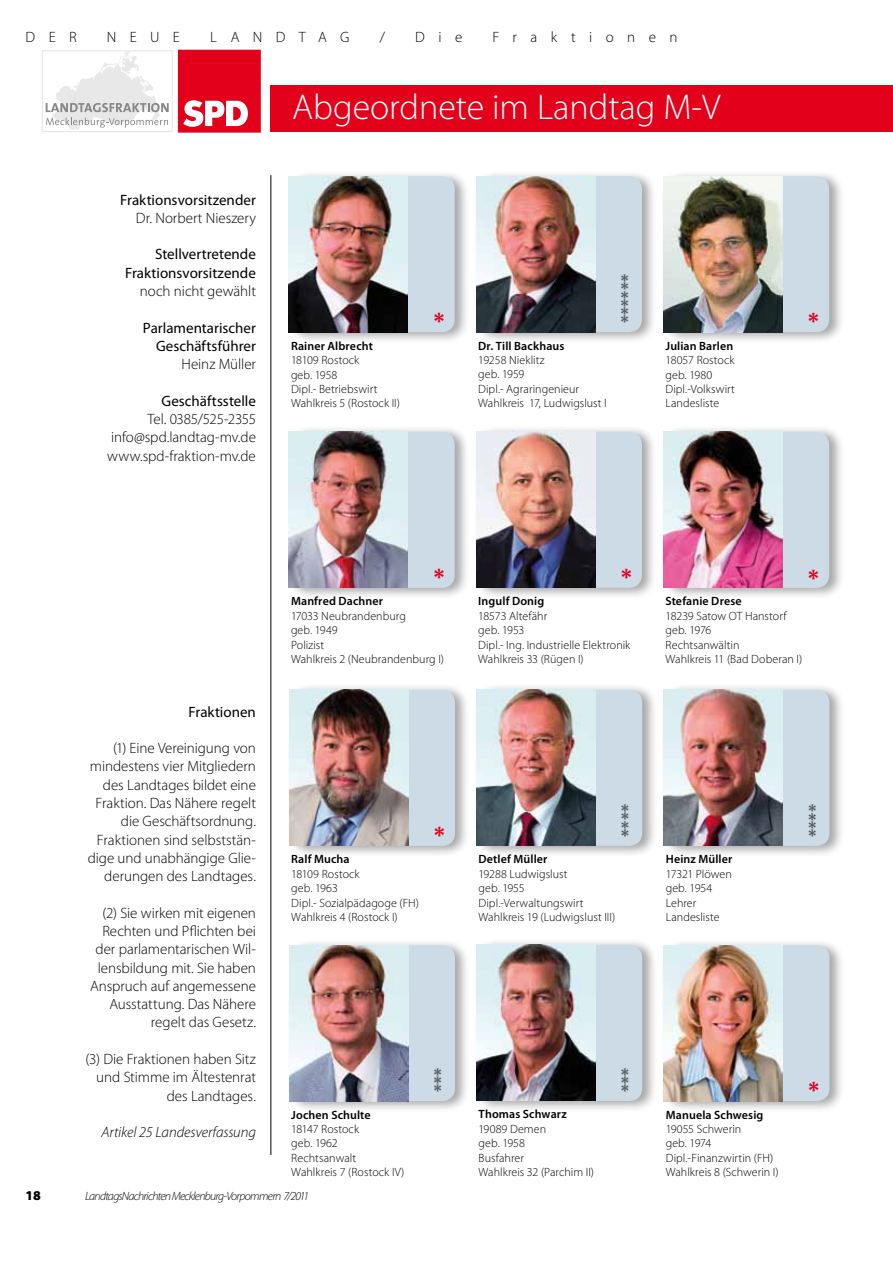
<style>
.page{position:relative;width:893px;height:1263px;background:#fff}
.page>*{position:absolute;margin:0;border:0;box-sizing:border-box;transform-origin:0 0}
.t1{font:300 36px "Myriad Pro";color:#fff}
.t2{font:700 24px "Myriad Pro";color:#e2001a}
.t3{font:700 18px "Myriad Pro";color:#000}
.t4{font:300 15px/18.3px "Myriad Pro";letter-spacing:-.005em;color:#000;text-align:right}
.t5{font:15px/18.3px "Myriad Pro";color:#000;text-align:right}
.t6{font:italic 300 15px "Myriad Pro";letter-spacing:-.005em;color:#000}
.t7{font:300 15px "Myriad Pro";letter-spacing:.895em;color:#000}
.t8{font:300 15px "Myriad Pro";letter-spacing:.885em;color:#000}
.t9{font:900 13.5px "Myriad Pro";color:#000}
.t10{font:300 12px/14.4px "Myriad Pro";letter-spacing:.005em;color:#000}
.t11{font:600 12px "Myriad Pro";letter-spacing:.01em;color:#000}
.t12{font:italic 300 12px "Myriad Pro";letter-spacing:-.06em;color:#000}
</style>
<div class="page">
<hr style="left:270px;top:175px;width:1px;height:980px;background:#000">
<div style="left:286px;top:170px;width:184px;height:174px;background:#000;opacity:.35"></div>
<div style="left:289px;top:176px;width:166px;height:156px;background:#ccdbe6;border-radius:13px"></div>
<div style="left:287px;top:683px;width:184px;height:175px;background:#000;opacity:.35"></div>
<div style="left:289px;top:690px;width:166px;height:156px;background:#ccdbe6;border-radius:13px"></div>
<div style="left:286px;top:425px;width:184px;height:175px;background:#000;opacity:.35"></div>
<div style="left:289px;top:432px;width:166px;height:156px;background:#ccdbe6;border-radius:13px"></div>
<div style="left:287px;top:938px;width:184px;height:175px;background:#000;opacity:.35"></div>
<div style="left:289px;top:945px;width:166px;height:156px;background:#ccdbe6;border-radius:13px"></div>
<img style="left:289px;top:176px;width:119px;height:156px">
<img style="left:289px;top:690px;width:119px;height:156px">
<img style="left:289px;top:432px;width:119px;height:156px">
<img style="left:289px;top:945px;width:119px;height:156px">
<div style="left:473px;top:170px;width:185px;height:174px;background:#000;opacity:.35"></div>
<div style="left:476px;top:176px;width:166px;height:156px;background:#ccdbe6;border-radius:13px"></div>
<div style="left:474px;top:683px;width:184px;height:175px;background:#000;opacity:.35"></div>
<div style="left:476px;top:690px;width:166px;height:156px;background:#ccdbe6;border-radius:13px"></div>
<div style="left:473px;top:425px;width:185px;height:175px;background:#000;opacity:.35"></div>
<div style="left:476px;top:432px;width:166px;height:156px;background:#ccdbe6;border-radius:13px"></div>
<div style="left:474px;top:938px;width:184px;height:175px;background:#000;opacity:.35"></div>
<div style="left:476px;top:945px;width:166px;height:156px;background:#ccdbe6;border-radius:13px"></div>
<img style="left:476px;top:176px;width:119px;height:156px">
<img style="left:476px;top:690px;width:119px;height:156px">
<img style="left:476px;top:432px;width:119px;height:156px">
<img style="left:476px;top:945px;width:119px;height:156px">
<div style="left:661px;top:170px;width:184px;height:174px;background:#000;opacity:.35"></div>
<div style="left:663px;top:176px;width:166px;height:156px;background:#ccdbe6;border-radius:13px"></div>
<div style="left:661px;top:683px;width:184px;height:175px;background:#000;opacity:.35"></div>
<div style="left:664px;top:690px;width:165px;height:156px;background:#ccdbe6;border-radius:13px"></div>
<div style="left:661px;top:425px;width:184px;height:175px;background:#000;opacity:.35"></div>
<div style="left:663px;top:432px;width:166px;height:156px;background:#ccdbe6;border-radius:13px"></div>
<div style="left:661px;top:938px;width:184px;height:175px;background:#000;opacity:.35"></div>
<div style="left:664px;top:945px;width:165px;height:156px;background:#ccdbe6;border-radius:13px"></div>
<img style="left:663px;top:176px;width:119px;height:156px">
<img style="left:664px;top:690px;width:119px;height:156px">
<img style="left:663px;top:432px;width:119px;height:156px">
<img style="left:664px;top:945px;width:119px;height:156px">
<div style="left:270px;top:85px;width:623px;height:47px;background:#e2001a"></div>
<div style="left:178px;top:50px;width:82px;height:82px;background:#e2001a"></div>
<div style="left:178px;top:50px;width:83px;height:82px;border:1px solid #e2001a"></div>
<svg style="left:183px;top:100px;width:65px;height:27px"></svg>
<svg style="left:42px;top:50px;width:131px;height:82px"></svg>
<p class="t4" style="left:26px;top:28px;width:53px">DER</p>
<p class="t4" style="left:107px;top:28px;width:74px">NEUE</p>
<p class="t8" style="left:210px;top:28px;width:141px">LANDTAG</p>
<p class="t4" style="left:380px;top:28px;width:7px">/</p>
<p class="t4" style="left:415px;top:28px;width:49px">Die</p>
<p class="t7" style="left:493px;top:28px;width:186px">Fraktionen</p>
<p class="t5" style="left:120px;top:190px;width:137px">Fraktionsvorsitzender</p>
<p class="t4" style="left:136px;top:209px;width:122px">Dr. Norbert Nieszery</p>
<p class="t5" style="left:125px;top:245px;width:132px">Stellvertretende<br>Fraktionsvorsitzende</p>
<p class="t4" style="left:140px;top:282px;width:118px">noch nicht gewählt</p>
<p class="t5" style="left:143px;top:318px;width:115px">Parlamentarischer<br>Geschäftsführer</p>
<p class="t4" style="left:182px;top:355px;width:76px">Heinz Müller</p>
<p class="t5" style="left:162px;top:391px;width:96px">Geschäftsstelle</p>
<p class="t4" style="left:107px;top:410px;width:150px;text-align:justify;text-indent:40px">Tel. 0385/525-2355 info@spd.landtag-mv.de www.spd-fraktion-mv.de</p>
<h1 class="t1" style="left:292px;top:86px;width:430px">Abgeordnete im Landtag M-V</h1>
<p class="t11" style="left:291px;top:338px;width:83px">Rainer Albrecht</p>
<p class="t10" style="left:291px;top:353px;width:110px">18109 Rostock<br>geb. 1958<br>Dipl.- Betriebswirt<br>Wahlkreis 5 (Rostock II)</p>
<h2 class="t2" style="left:427px;top:323px;width:12px;rotate:-90deg">*</h2>
<p class="t11" style="left:478px;top:338px;width:88px">Dr. Till Backhaus</p>
<p class="t10" style="left:478px;top:353px;width:130px">19258 Nieklitz<br>geb. 1959<br>Dipl.- Agraringenieur<br>Wahlkreis 17, Ludwigslust I</p>
<h3 class="t3" style="left:616px;top:323px;width:51px;rotate:-90deg">******</h3>
<p class="t11" style="left:665px;top:338px;width:69px">Julian Barlen</p>
<p class="t10" style="left:665px;top:353px;width:71px">18057 Rostock geb. 1980<br>Dipl.-Volkswirt<br>Landesliste</p>
<h2 class="t2" style="left:801px;top:323px;width:12px;rotate:-90deg">*</h2>
<p class="t5" style="left:188px;top:702px;width:69px">Fraktionen</p>
<p class="t4" style="left:88px;top:739px;width:170px">(1) Eine Vereinigung von mindestens vier Mitgliedern des Landtages bildet eine<br>Fraktion. Das Nähere regelt die Geschäftsordnung.<br>Fraktionen sind selbststän&shy;dige und unabhängige Glie&shy;derungen des Landtages.</p>
<p class="t4" style="left:90px;top:903px;width:167px">(2) Sie wirken mit eigenen<br>Rechten und Pflichten bei der parlamentarischen Wil&shy;lensbildung mit. Sie haben<br>Anspruch auf angemessene<br>Ausstattung. Das Nähere regelt das Gesetz.</p>
<p class="t4" style="left:86px;top:1050px;width:172px">(3) Die Fraktionen haben Sitz und Stimme im Ältestenrat des Landtages.</p>
<p class="t6" style="left:101px;top:1123px;width:156px">Artikel 25 Landesverfassung</p>
<h2 class="t2" style="left:427px;top:579px;width:12px;rotate:-90deg">*</h2>
<p class="t11" style="left:291px;top:594px;width:94px">Manfred Dachner</p>
<p class="t10" style="left:291px;top:608px;width:155px">17033 Neubrandenburg<br>geb. 1949<br>Polizist<br>Wahlkreis 2 (Neubrandenburg I)</p>
<h2 class="t2" style="left:614px;top:579px;width:12px;rotate:-90deg">*</h2>
<p class="t11" style="left:478px;top:594px;width:68px">Ingulf Donig</p>
<p class="t10" style="left:478px;top:608px;width:154px">18573 Altefähr<br>geb. 1953<br>Dipl.- Ing. Industrielle Elektronik<br>Wahlkreis 33 (Rügen I)</p>
<h2 class="t2" style="left:801px;top:580px;width:12px;rotate:-90deg">*</h2>
<p class="t11" style="left:665px;top:594px;width:78px">Stefanie Drese</p>
<p class="t10" style="left:665px;top:608px;width:138px">18239 Satow OT Hanstorf geb. 1976<br>Rechtsanwältin<br>Wahlkreis 11 (Bad Doberan I)</p>
<p class="t11" style="left:291px;top:852px;width:60px">Ralf Mucha</p>
<p class="t10" style="left:291px;top:866px;width:129px">18109 Rostock<br>geb. 1963<br>Dipl.- Sozialpädagoge (FH)<br>Wahlkreis 4 (Rostock I)</p>
<h2 class="t2" style="left:427px;top:837px;width:12px;rotate:-90deg">*</h2>
<h3 class="t3" style="left:616px;top:837px;width:34px;rotate:-90deg">****</h3>
<p class="t11" style="left:479px;top:852px;width:70px">Detlef Müller</p>
<p class="t10" style="left:479px;top:866px;width:138px">19288 Ludwigslust<br>geb. 1955<br>Dipl.-Verwaltungswirt<br>Wahlkreis 19 (Ludwigslust III)</p>
<p class="t11" style="left:666px;top:852px;width:68px">Heinz Müller</p>
<p class="t10" style="left:666px;top:866px;width:68px">17321 Plöwen geb. 1954<br>Lehrer<br>Landesliste</p>
<h3 class="t3" style="left:803px;top:837px;width:34px;rotate:-90deg">****</h3>
<p class="t11" style="left:291px;top:1107px;width:81px">Jochen Schulte</p>
<p class="t10" style="left:291px;top:1122px;width:115px">18147 Rostock<br>geb. 1962<br>Rechtsanwalt<br>Wahlkreis 7 (Rostock IV)</p>
<h3 class="t3" style="left:429px;top:1092px;width:26px;rotate:-90deg">***</h3>
<p class="t11" style="left:479px;top:1107px;width:90px">Thomas Schwarz</p>
<p class="t10" style="left:479px;top:1121px;width:117px">19089 Demen<br>geb. 1958<br>Busfahrer<br>Wahlkreis 32 (Parchim II)</p>
<h3 class="t3" style="left:616px;top:1092px;width:26px;rotate:-90deg">***</h3>
<p class="t11" style="left:666px;top:1107px;width:99px">Manuela Schwesig</p>
<p class="t10" style="left:666px;top:1122px;width:114px">19055 Schwerin<br>geb. 1974<br>Dipl.-Finanzwirtin (FH)<br>Wahlkreis 8 (Schwerin I)</p>
<h2 class="t2" style="left:802px;top:1092px;width:12px;rotate:-90deg">*</h2>
<p class="t9" style="left:26px;top:1186px;width:17px">18</p>
<p class="t12" style="left:85px;top:1188px;width:225px">LandtagsNachrichten Mecklenburg-Vorpommern 7/2011</p>
</div>
